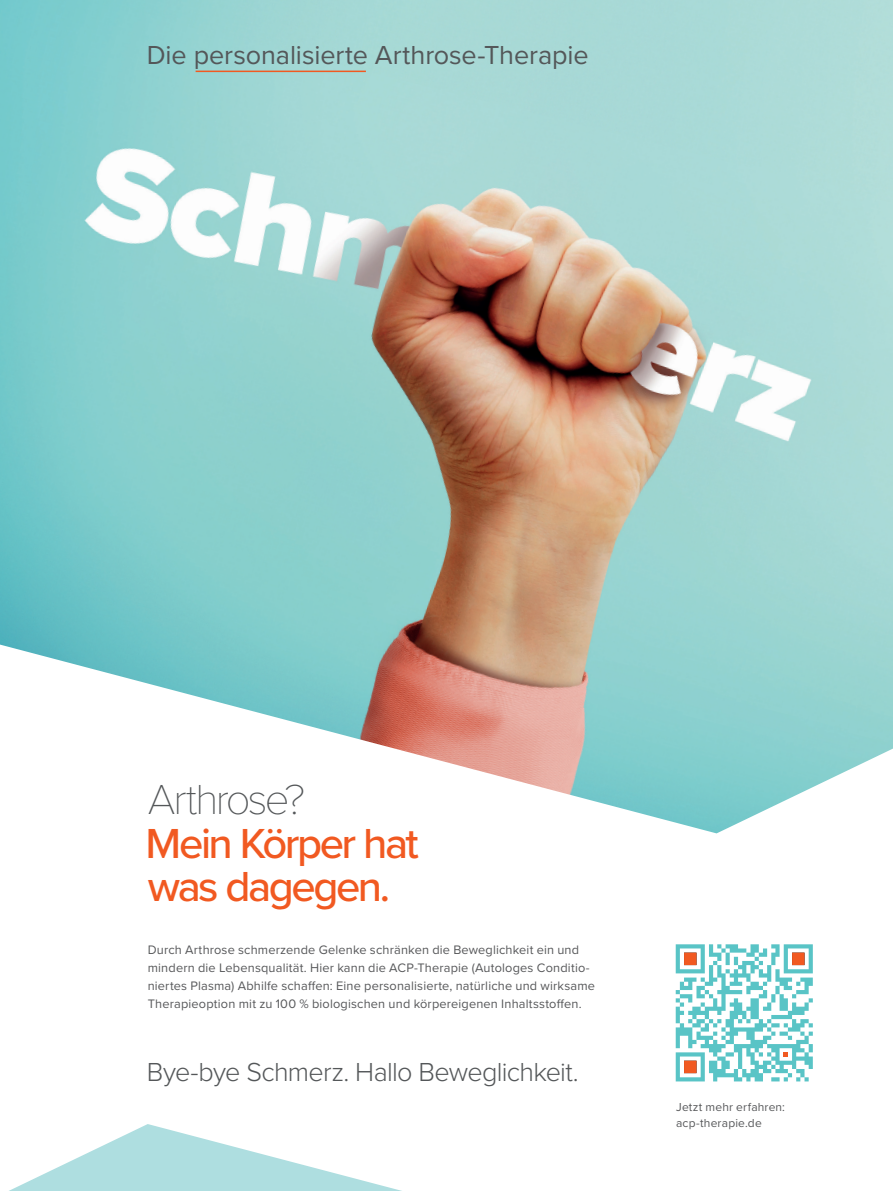
<style>
.page{position:relative;width:893px;height:1191px;background:#fff}
.page>*{position:absolute;margin:0;border:0;box-sizing:border-box;transform-origin:0 0}
.t1{font:500 43.5px/43.5px "Proxima Nova";letter-spacing:-.06em;color:#f15921}
.t2{font:100 43.5px "Proxima Nova T";letter-spacing:-.06em;color:#545759}
.t3{font:27px "Proxima Nova";letter-spacing:-.005em;color:#545759}
.t4{font:300 27px "Proxima Nova";letter-spacing:-.025em;color:#545759}
.t5{font:12.75px/18px "Proxima Nova";letter-spacing:.015em;color:#57585a}
.t6{font:12px/16.5px "Proxima Nova";letter-spacing:.015em;color:#57585a}
</style>
<div class="page">
<img style="left:0;top:0;width:893px;height:644px">
<svg style="left:0;top:644px;width:893px;height:190px"></svg>
<svg style="left:9px;top:1124px;width:393px;height:67px"></svg>
<hr style="left:196px;top:71px;width:170px;height:1px;background:#f15921">
<svg style="left:676px;top:944px;width:137px;height:137px"></svg>
<h2 class="t3" style="left:147px;top:35px;width:443px">Die personalisierte Arthrose-Therapie</h2>
<h1 class="t2" style="left:148px;top:767px;width:159px">Arthrose?</h1>
<h1 class="t1" style="left:146px;top:820px;width:275px">Mein Körper hat was dagegen.</h1>
<p class="t5" style="left:148px;top:940px;width:449px">Durch Arthrose schmerzende Gelenke schränken die Beweglichkeit ein und mindern die Lebensqualität. Hier kann die ACP-Therapie (Autologes Conditio&shy;niertes Plasma) Abhilfe schaffen: Eine personalisierte, natürliche und wirksame Therapieoption mit zu 100 % biologischen und körpereigenen Inhaltsstoffen.</p>
<h2 class="t4" style="left:147px;top:1052px;width:434px">Bye-bye Schmerz. Hallo Beweglichkeit.</h2>
<p class="t6" style="left:676px;top:1097px;width:110px">Jetzt mehr erfahren: acp-therapie.de</p>
</div>
